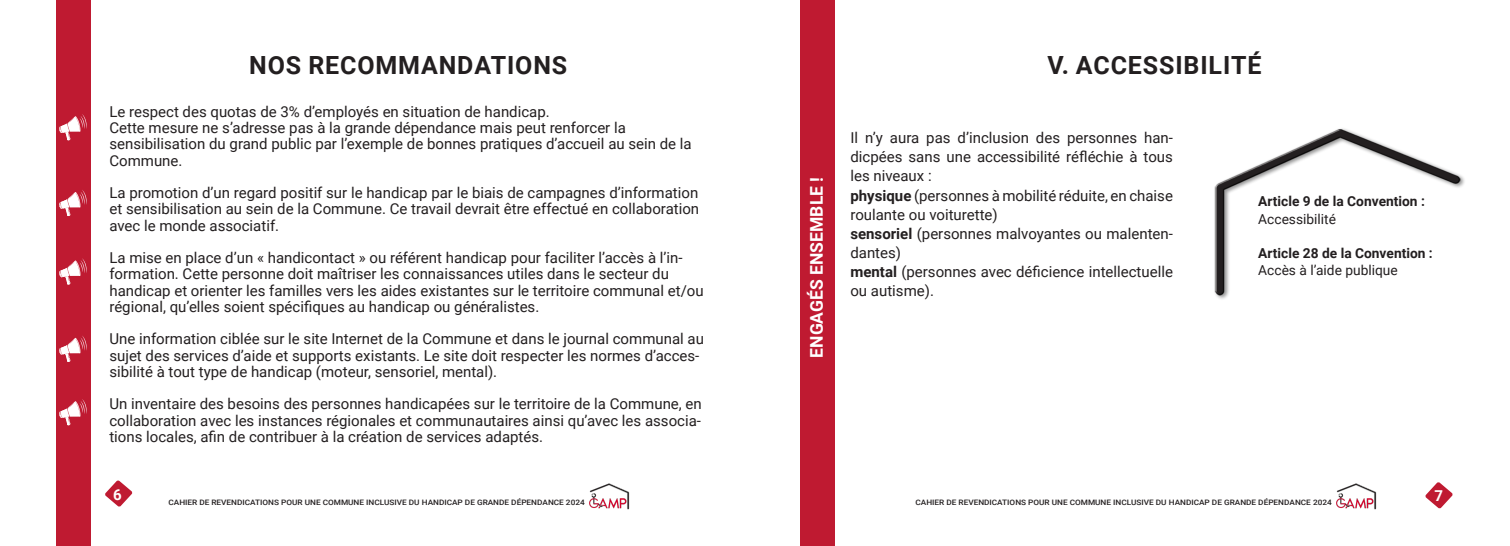
<style>
.page{position:relative;width:1510px;height:546px;background:#fff}
.page>*{position:absolute;margin:0;border:0;box-sizing:border-box;transform-origin:0 0}
.t1{font:700 25px "Roboto";letter-spacing:.035em;color:#231f20}
.t2{font:700 17.5px "Roboto";color:#fff}
.t3{font:15px/16.2px "Roboto";color:#231f20}
.t4{font:700 15px "Roboto";color:#fff}
.t5{font:700 13.75px "Roboto";color:#231f20}
.t6{font:13.75px "Roboto";color:#231f20}
.t7{font:500 7.5px "Roboto";color:#231f20;scale:1.1 1}
.s1{font-weight:700}
</style>
<div class="page">
<img style="left:1214px;top:128px;width:251px;height:171px">
<div style="left:56px;top:0;width:34px;height:546px;background:#bf1a31"></div>
<div style="left:800px;top:0;width:34px;height:546px;background:#bf1a31"></div>
<svg style="left:1425px;top:482px;width:27px;height:26px"></svg>
<img style="left:1336px;top:483px;width:41px;height:27px">
<img style="left:589px;top:483px;width:41px;height:27px">
<svg style="left:105px;top:480px;width:27px;height:26px"></svg>
<svg style="left:59px;top:114px;width:28px;height:26px"></svg>
<svg style="left:59px;top:336px;width:28px;height:26px"></svg>
<svg style="left:59px;top:258px;width:28px;height:26px"></svg>
<svg style="left:59px;top:190px;width:28px;height:26px"></svg>
<svg style="left:59px;top:399px;width:28px;height:26px"></svg>
<p class="t1" style="left:249px;top:48px;width:319px">NOS RECOMMANDATIONS</p>
<p class="t3" style="left:109px;top:103px;width:442px">Le respect des quotas de 3% d’employés en situation de handicap.</p>
<p class="t3" style="left:109px;top:119px;width:518px">Cette mesure ne s’adresse pas à la grande dépendance mais peut renforcer la</p>
<p class="t3" style="left:109px;top:135px;width:584px">sensibilisation du grand public par l’exemple de bonnes pratiques d’accueil au sein de la<br>Commune.</p>
<p class="t3" style="left:109px;top:184px;width:591px;text-align:justify">La promotion d’un regard positif sur le handicap par le biais de campagnes d’information et sensibilisation au sein de la Commune. Ce travail devrait être effectué en collaboration avec le monde associatif.</p>
<p class="t3" style="left:109px;top:249px;width:596px">La mise en place d’un « handicontact » ou référent handicap pour faciliter l’accès à l’in&shy;formation. Cette personne doit maîtriser les connaissances utiles dans le secteur du handicap et orienter les familles vers les aides existantes sur le territoire communal et/ou régional, qu’elles soient spécifiques au handicap ou généralistes.</p>
<p class="t3" style="left:109px;top:330px;width:596px">Une information ciblée sur le site Internet de la Commune et dans le journal communal au sujet des services d’aide et supports existants. Le site doit respecter les normes d’acces&shy;sibilité à tout type de handicap (moteur, sensoriel, mental).</p>
<p class="t3" style="left:109px;top:395px;width:594px;text-align:justify">Un inventaire des besoins des personnes handicapées sur le territoire de la Commune, en collaboration avec les instances régionales et communautaires ainsi qu’avec les associa&shy;tions locales, afin de contribuer à la création de services adaptés.</p>
<p class="t2" style="left:804px;top:357px;width:182px;rotate:-90deg">ENGAGÉS ENSEMBLE !</p>
<p class="t1" style="left:1047px;top:47px;width:215px">V. ACCESSIBILITÉ</p>
<p class="t3" style="left:850px;top:128px;width:324px;line-height:19px;text-align:justify">Il n’y aura pas d’inclusion des personnes han&shy;dicpées sans une accessibilité réfléchie à tous les niveaux :</p>
<p class="t3" style="left:850px;top:185px;width:324px;line-height:19px"><span class="s1">physique</span> (personnes à mobilité réduite, en chaise roulante ou voiturette)</p>
<p class="t3" style="left:850px;top:223px;width:324px;line-height:19px"><span class="s1">sensoriel</span> (personnes malvoyantes ou malenten&shy;dantes)</p>
<p class="t3" style="left:850px;top:261px;width:324px;line-height:19px"><span class="s1">mental</span> (personnes avec déficience intellectuelle ou autisme).</p>
<p class="t5" style="left:1258px;top:192px;width:168px">Article 9 de la Convention :</p>
<p class="t6" style="left:1258px;top:209px;width:79px">Accessibilité</p>
<p class="t5" style="left:1258px;top:243px;width:176px">Article 28 de la Convention :</p>
<p class="t6" style="left:1258px;top:261px;width:141px">Accès à l’aide publique</p>
<p class="t4" style="left:113px;top:483px;width:10px">6</p>
<p class="t4" style="left:1434px;top:484px;width:10px">7</p>
<p class="t7" style="left:168px;top:497px;width:380px">CAHIER DE REVENDICATIONS POUR UNE COMMUNE INCLUSIVE DU HANDICAP DE GRANDE DÉPENDANCE 2024</p>
<p class="t7" style="left:915px;top:497px;width:380px">CAHIER DE REVENDICATIONS POUR UNE COMMUNE INCLUSIVE DU HANDICAP DE GRANDE DÉPENDANCE 2024</p>
</div>
